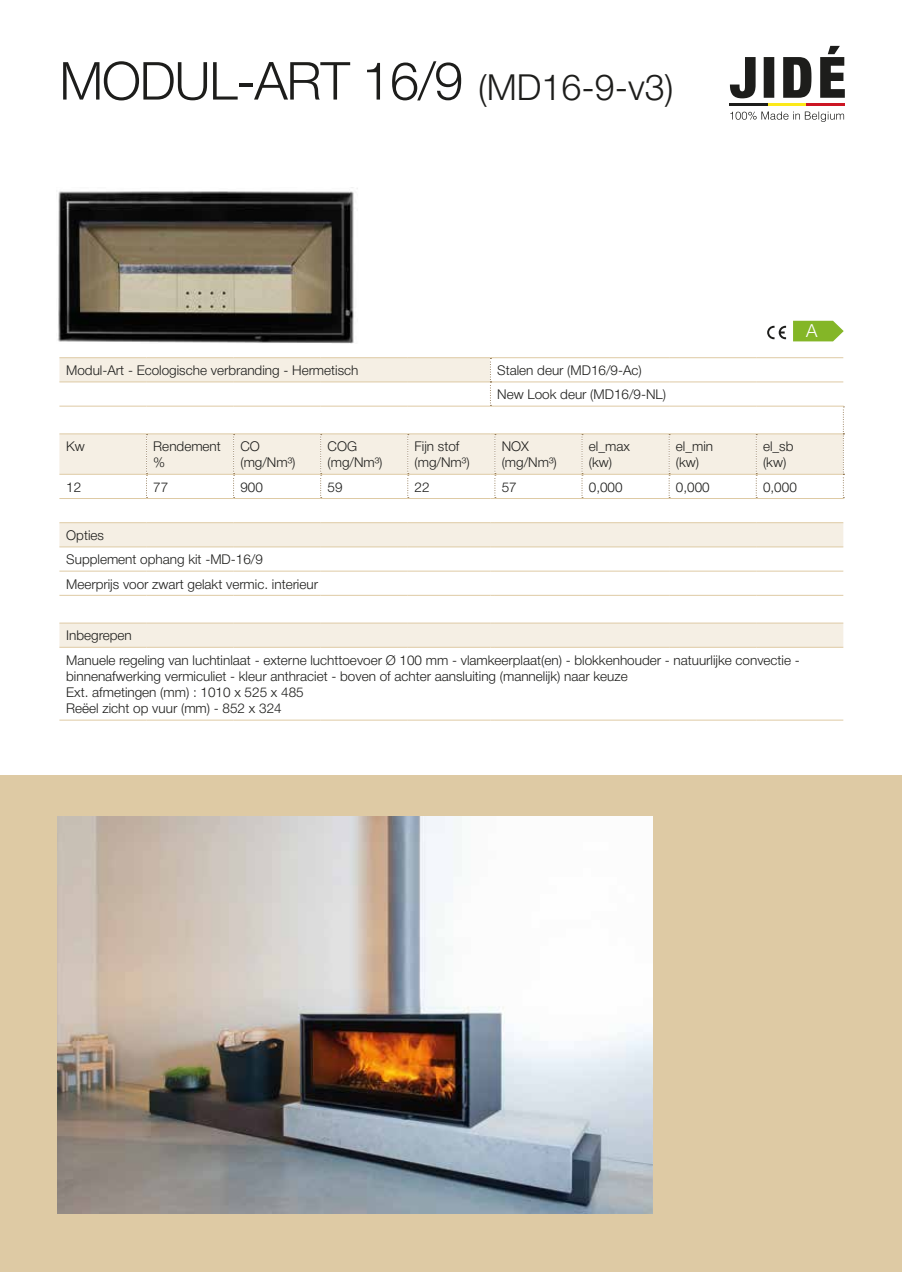
<style>
.page{position:relative;width:902px;height:1272px;background:#fff}
.page>*{position:absolute;margin:0;border:0;box-sizing:border-box;transform-origin:0 0}
.t1{font:300 52.5px "Helvetica Neue";letter-spacing:-.025em;color:#1d1d1b}
.t2{font:300 18px "Helvetica Neue";color:#fff}
.t3{font:300 13.5px/16.2px "Helvetica Neue";color:#1d1d1b}
.s1{font-size:36px}
</style>
<div class="page">
<div style="left:0;top:775px;width:901px;height:496px;background:#decaa4"></div>
<svg style="left:730px;top:111px;width:114px;height:11px"></svg>
<svg style="left:729px;top:46px;width:115px;height:52px"></svg>
<hr style="left:729px;top:104px;width:39px;height:2px;background:#1d1d1b">
<hr style="left:768px;top:104px;width:38px;height:2px;background:#fce91a">
<hr style="left:806px;top:104px;width:38px;height:2px;background:#cc1523">
<svg style="left:767px;top:326px;width:19px;height:13px"></svg>
<img style="left:58px;top:187px;width:300px;height:157px">
<img style="left:57px;top:816px;width:595px;height:397px">
<svg style="left:793px;top:320px;width:51px;height:21px"></svg>
<svg style="left:59px;top:523px;width:784px;height:124px"></svg>
<hr style="left:59px;top:522px;width:87px;height:1px;background:#decaa4">
<hr style="left:146px;top:522px;width:87px;height:1px;background:#decaa4">
<hr style="left:233px;top:522px;width:88px;height:1px;background:#decaa4">
<hr style="left:321px;top:522px;width:87px;height:1px;background:#decaa4">
<hr style="left:408px;top:522px;width:82px;height:1px;background:#decaa4">
<hr style="left:495px;top:522px;width:87px;height:1px;background:#decaa4">
<hr style="left:582px;top:522px;width:87px;height:1px;background:#decaa4">
<hr style="left:669px;top:522px;width:87px;height:1px;background:#decaa4">
<hr style="left:756px;top:522px;width:87px;height:1px;background:#decaa4">
<hr style="left:59px;top:546px;width:87px;height:1px;background:#decaa4">
<hr style="left:146px;top:546px;width:87px;height:1px;background:#decaa4">
<hr style="left:233px;top:546px;width:88px;height:1px;background:#decaa4">
<hr style="left:321px;top:546px;width:87px;height:1px;background:#decaa4">
<hr style="left:408px;top:546px;width:82px;height:1px;background:#decaa4">
<hr style="left:495px;top:546px;width:87px;height:1px;background:#decaa4">
<hr style="left:582px;top:546px;width:87px;height:1px;background:#decaa4">
<hr style="left:669px;top:546px;width:87px;height:1px;background:#decaa4">
<hr style="left:756px;top:546px;width:87px;height:1px;background:#decaa4">
<hr style="left:59px;top:570px;width:87px;height:1px;background:#decaa4">
<hr style="left:146px;top:570px;width:87px;height:1px;background:#decaa4">
<hr style="left:233px;top:570px;width:88px;height:1px;background:#decaa4">
<hr style="left:321px;top:570px;width:87px;height:1px;background:#decaa4">
<hr style="left:408px;top:570px;width:82px;height:1px;background:#decaa4">
<hr style="left:495px;top:570px;width:87px;height:1px;background:#decaa4">
<hr style="left:582px;top:570px;width:87px;height:1px;background:#decaa4">
<hr style="left:669px;top:570px;width:87px;height:1px;background:#decaa4">
<hr style="left:756px;top:570px;width:87px;height:1px;background:#decaa4">
<hr style="left:59px;top:595px;width:87px;height:1px;background:#decaa4">
<hr style="left:146px;top:595px;width:87px;height:1px;background:#decaa4">
<hr style="left:233px;top:595px;width:88px;height:1px;background:#decaa4">
<hr style="left:321px;top:595px;width:87px;height:1px;background:#decaa4">
<hr style="left:408px;top:595px;width:82px;height:1px;background:#decaa4">
<hr style="left:495px;top:595px;width:87px;height:1px;background:#decaa4">
<hr style="left:582px;top:595px;width:87px;height:1px;background:#decaa4">
<hr style="left:669px;top:595px;width:87px;height:1px;background:#decaa4">
<hr style="left:756px;top:595px;width:87px;height:1px;background:#decaa4">
<hr style="left:59px;top:622px;width:87px;height:1px;background:#decaa4">
<hr style="left:146px;top:622px;width:87px;height:1px;background:#decaa4">
<hr style="left:233px;top:622px;width:88px;height:1px;background:#decaa4">
<hr style="left:321px;top:622px;width:87px;height:1px;background:#decaa4">
<hr style="left:408px;top:622px;width:82px;height:1px;background:#decaa4">
<hr style="left:495px;top:622px;width:87px;height:1px;background:#decaa4">
<hr style="left:582px;top:622px;width:87px;height:1px;background:#decaa4">
<hr style="left:669px;top:622px;width:87px;height:1px;background:#decaa4">
<hr style="left:756px;top:622px;width:87px;height:1px;background:#decaa4">
<hr style="left:59px;top:647px;width:87px;height:1px;background:#decaa4">
<hr style="left:146px;top:647px;width:87px;height:1px;background:#decaa4">
<hr style="left:233px;top:647px;width:88px;height:1px;background:#decaa4">
<hr style="left:321px;top:647px;width:87px;height:1px;background:#decaa4">
<hr style="left:408px;top:647px;width:82px;height:1px;background:#decaa4">
<hr style="left:495px;top:647px;width:87px;height:1px;background:#decaa4">
<hr style="left:582px;top:647px;width:87px;height:1px;background:#decaa4">
<hr style="left:669px;top:647px;width:87px;height:1px;background:#decaa4">
<hr style="left:756px;top:647px;width:87px;height:1px;background:#decaa4">
<hr style="left:59px;top:719px;width:87px;height:1px;background:#decaa4">
<hr style="left:146px;top:719px;width:87px;height:1px;background:#decaa4">
<hr style="left:233px;top:719px;width:88px;height:1px;background:#decaa4">
<hr style="left:321px;top:719px;width:87px;height:1px;background:#decaa4">
<hr style="left:408px;top:719px;width:82px;height:1px;background:#decaa4">
<hr style="left:495px;top:719px;width:87px;height:1px;background:#decaa4">
<hr style="left:582px;top:719px;width:87px;height:1px;background:#decaa4">
<hr style="left:669px;top:719px;width:87px;height:1px;background:#decaa4">
<hr style="left:756px;top:719px;width:87px;height:1px;background:#decaa4">
<svg style="left:59px;top:357px;width:785px;height:142px"></svg>
<h1 class="t1" style="left:59px;top:38px;width:615px">MODUL-ART 16/9 <span class="s1">(MD16-9-v3)</span></h1>
<h2 class="t2" style="left:805px;top:312px;width:19px">A<sup>+</sup></h2>
<h2 class="t2" style="left:806px;top:316px;width:13px">A</h2>
<p class="t3" style="left:66px;top:361px;width:294px">Modul-Art - Ecologische verbranding - Hermetisch</p>
<p class="t3" style="left:497px;top:357px;width:170px;line-height:24.2px">Stalen deur (MD16/9-Ac)<br>New Look deur (MD16/9-NL)</p>
<p class="t3" style="left:66px;top:437px;width:20px">Kw</p>
<p class="t3" style="left:153px;top:437px;width:69px">Rendement %</p>
<p class="t3" style="left:240px;top:437px;width:56px">CO (mg/Nm³)</p>
<p class="t3" style="left:327px;top:437px;width:56px">COG (mg/Nm³)</p>
<p class="t3" style="left:414px;top:437px;width:56px">Fijn stof (mg/Nm³)</p>
<p class="t3" style="left:501px;top:437px;width:56px">NOX (mg/Nm³)</p>
<p class="t3" style="left:588px;top:437px;width:42px">el_max (kw)</p>
<p class="t3" style="left:676px;top:437px;width:39px">el_min (kw)</p>
<p class="t3" style="left:763px;top:437px;width:32px">el_sb (kw)</p>
<p class="t3" style="left:66px;top:478px;width:17px">12</p>
<p class="t3" style="left:153px;top:478px;width:17px">77</p>
<p class="t3" style="left:240px;top:478px;width:24px">900</p>
<p class="t3" style="left:327px;top:478px;width:17px">59</p>
<p class="t3" style="left:414px;top:478px;width:17px">22</p>
<p class="t3" style="left:501px;top:478px;width:17px">57</p>
<p class="t3" style="left:588px;top:478px;width:35px">0,000</p>
<p class="t3" style="left:676px;top:478px;width:35px">0,000</p>
<p class="t3" style="left:763px;top:478px;width:35px">0,000</p>
<p class="t3" style="left:66px;top:522px;width:253px;line-height:24.2px">Opties<br>Supplement ophang kit -MD-16/9<br>Meerprijs voor zwart gelakt vermic. interieur</p>
<p class="t3" style="left:66px;top:622px;width:735px;line-height:24.2px">Inbegrepen<br>Manuele regeling van luchtinlaat - externe luchttoevoer Ø 100 mm - vlamkeerplaat(en) - blokkenhouder - natuurlijke convectie -</p>
<p class="t3" style="left:66px;top:667px;width:563px">binnenafwerking vermiculiet - kleur anthraciet - boven of achter aansluiting (mannelijk) naar keuze<br>Ext. afmetingen (mm) : 1010 x 525 x 485<br>Reëel zicht op vuur (mm) - 852 x 324</p>
</div>
